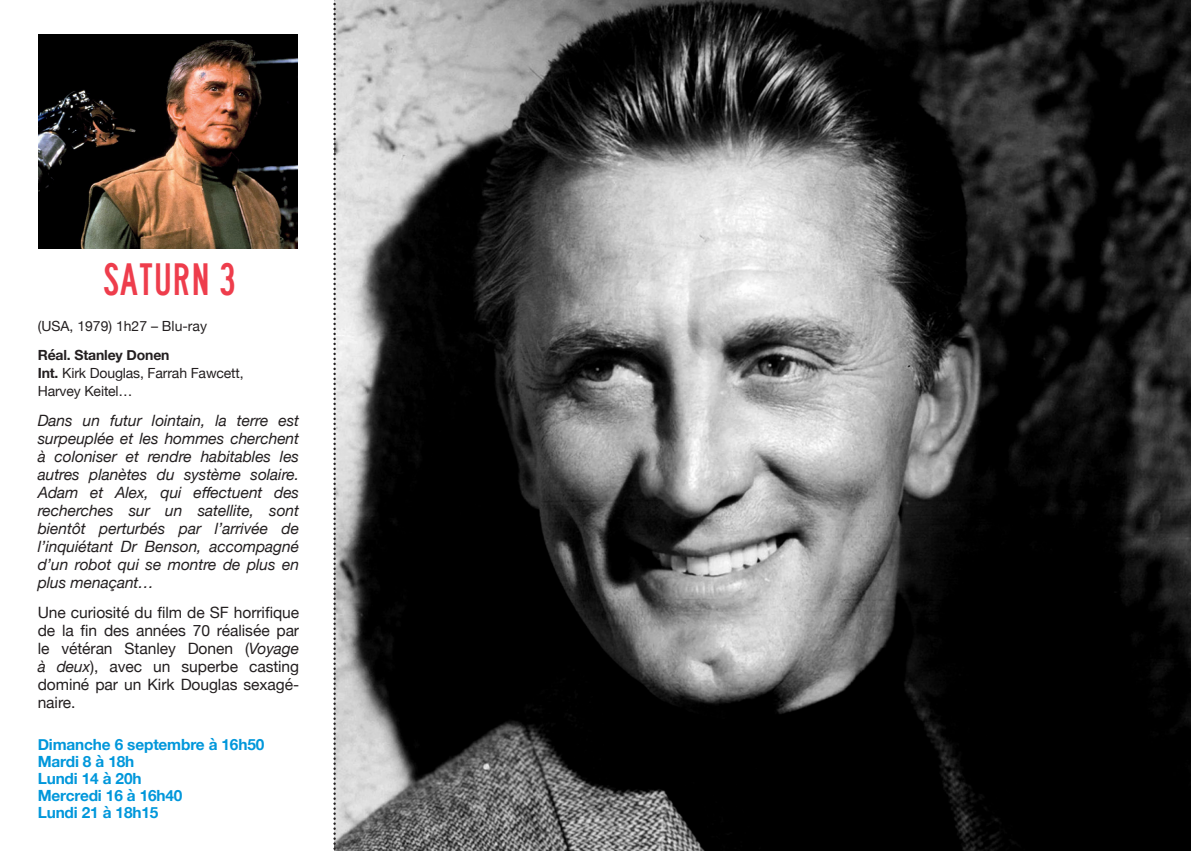
<style>
.page{position:relative;width:1191px;height:851px;background:#fff}
.page>*{position:absolute;margin:0;border:0;box-sizing:border-box;transform-origin:0 0}
.t1{font:42px "lanea";letter-spacing:-.005em;color:#ee3d4c}
.t2{font:italic 15.6px/18px "Helvetica Neue";letter-spacing:-.005em;color:#231f20;text-align:justify}
.t3{font:15.6px/18px "Helvetica Neue";letter-spacing:-.005em;color:#231f20;text-align:justify}
.t4{font:700 15.4px "Helvetica Neue";letter-spacing:-.01em;color:#0097db}
.t5{font:14px "Helvetica Neue";letter-spacing:-.01em;color:#231f20}
.t6{font:700 14px "Helvetica Neue";letter-spacing:-.01em;color:#231f20}
.s1{font-weight:700}
.s2{font-style:italic}
</style>
<div class="page">
<img style="left:336px;top:0;width:855px;height:850px">
<svg style="left:333px;top:0;width:3px;height:851px"></svg>
<img style="left:38px;top:34px;width:260px;height:214px">
<p class="t1" style="left:103px;top:254px;width:135px">SATURN 3</p>
<p class="t5" style="left:38px;top:316px;width:171px">(USA, 1979) 1h27 – Blu-ray</p>
<p class="t6" style="left:38px;top:344px;width:133px">Réal. Stanley Donen</p>
<p class="t5" style="left:38px;top:362px;width:207px"><span class="s1">Int.</span> Kirk Douglas, Farrah Fawcett,</p>
<p class="t5" style="left:38px;top:380px;width:96px">Harvey Keitel…</p>
<p class="t2" style="left:38px;top:412px;width:263px">Dans un futur lointain, la terre est surpeuplée et les hommes cherchent à coloniser et rendre habitables les autres planètes du système solaire.<br>Adam et Alex, qui effectuent des recherches sur un satellite, sont bientôt perturbés par l’arrivée de l’inquiétant Dr Benson, accompagné d’un robot qui se montre de plus en plus menaçant…</p>
<p class="t3" style="left:38px;top:604px;width:263px">Une curiosité du film de SF horrifique de la fin des années 70 réalisée par le vétéran Stanley Donen (<span class="s2">Voyage à deux</span>), avec un superbe casting dominé par un Kirk Douglas sexagé&shy;naire.</p>
<p class="t4" style="left:38px;top:732px;width:228px">Dimanche 6 septembre à 16h50</p>
<p class="t4" style="left:38px;top:749px;width:98px">Mardi 8 à 18h</p>
<p class="t4" style="left:38px;top:766px;width:105px">Lundi 14 à 20h</p>
<p class="t4" style="left:38px;top:783px;width:146px">Mercredi 16 à 16h40</p>
<p class="t4" style="left:38px;top:800px;width:122px">Lundi 21 à 18h15</p>
</div>
